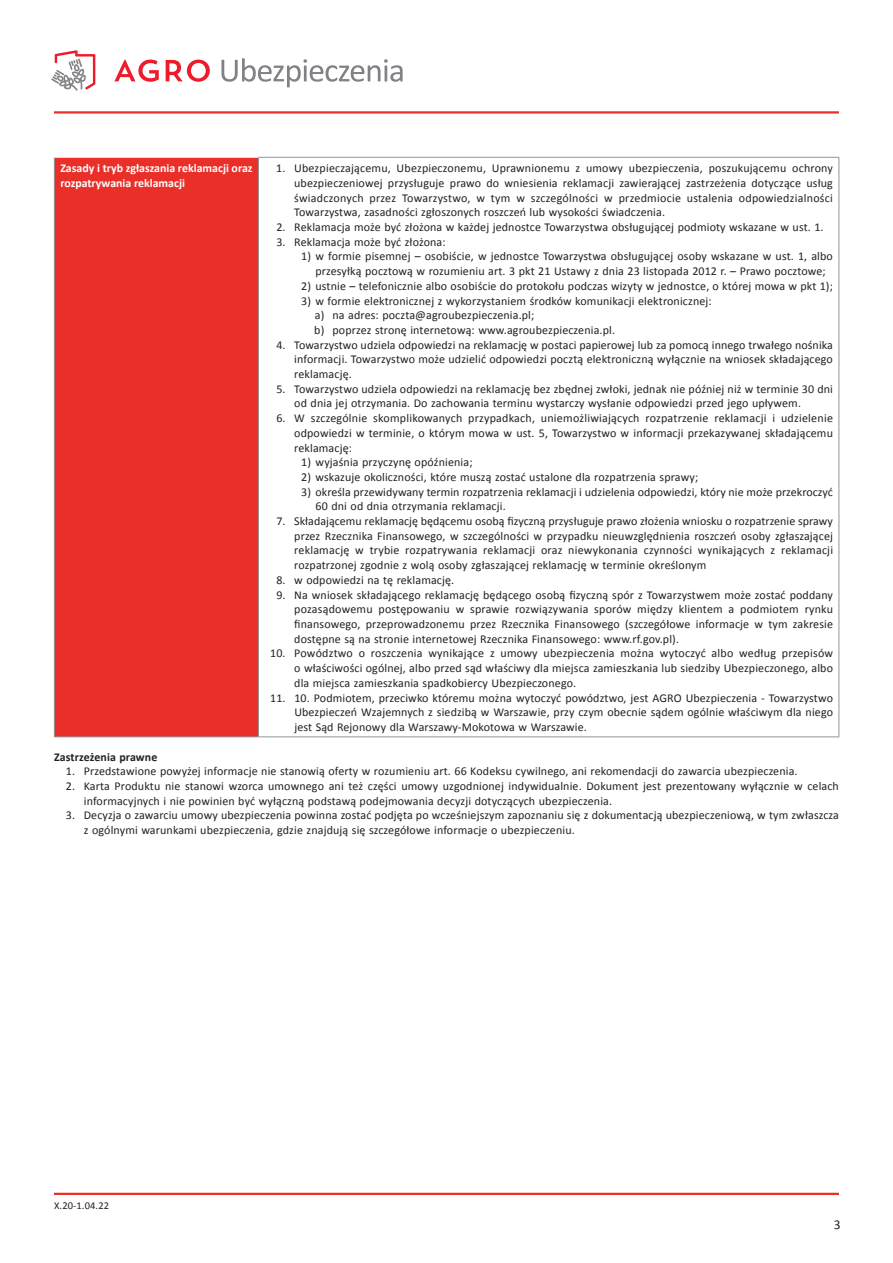
<style>
.page{position:relative;width:893px;height:1263px;background:#fff}
.page>*{position:absolute;margin:0;border:0;box-sizing:border-box;transform-origin:0 0}
.t1{font:13.5px "Calibri";color:#231f20}
.t2{font:12px/14.7px "Calibri";letter-spacing:.01em;color:#231f20;text-align:justify}
.t3{font:700 12px/14.4px "Calibri";color:#fff}
.t4{font:700 12px "Calibri";letter-spacing:.01em;color:#231f20}
.t5{font:10.5px "Calibri";color:#231f20}
</style>
<div class="page">
<hr style="left:54px;top:111px;width:785px;height:3px;background:#ea2f29">
<hr style="left:54px;top:1193px;width:785px;height:2px;background:#ea2f29">
<svg style="left:114px;top:60px;width:45px;height:22px"></svg>
<svg style="left:166px;top:60px;width:44px;height:22px"></svg>
<svg style="left:221px;top:58px;width:182px;height:29px"></svg>
<svg style="left:51px;top:50px;width:44px;height:41px"></svg>
<div style="left:54px;top:157px;width:204px;height:580px;background:#ea2f29"></div>
<hr style="left:54px;top:158px;width:1px;height:578px;background:#939598">
<hr style="left:258px;top:157px;width:581px;height:1px;background:#939598">
<hr style="left:258px;top:158px;width:1px;height:578px;background:#939598">
<hr style="left:838px;top:158px;width:1px;height:578px;background:#939598">
<hr style="left:54px;top:736px;width:204px;height:1px;background:#939598">
<hr style="left:258px;top:736px;width:581px;height:1px;background:#939598">
<hr style="left:54px;top:157px;width:204px;height:1px;background:#fff">
<p class="t3" style="left:60px;top:161px;width:194px">Zasady i tryb zgłaszania reklamacji oraz rozpatrywania reklamacji</p>
<p class="t2" style="left:294px;top:161px;width:540px;text-indent:-18px">1. Ubezpieczającemu, Ubezpieczonemu, Uprawnionemu z umowy ubezpieczenia, poszukującemu ochrony ubezpieczeniowej przysługuje prawo do wniesienia reklamacji zawierającej zastrzeżenia dotyczące usług świadczonych przez Towarzystwo, w tym w szczególności w przedmiocie ustalenia odpowiedzialności Towarzystwa, zasadności zgłoszonych roszczeń lub wysokości świadczenia.</p>
<p class="t2" style="left:276px;top:219px;width:549px">2. Reklamacja może być złożona w każdej jednostce Towarzystwa obsługującej podmioty wskazane w ust. 1.</p>
<p class="t2" style="left:276px;top:234px;width:171px">3. Reklamacja może być złożona:</p>
<p class="t2" style="left:301px;top:249px;width:533px;text-align:center">1) w formie pisemnej – osobiście, w jednostce Towarzystwa obsługującej osoby wskazane w ust. 1, albo przesyłką pocztową w rozumieniu art. 3 pkt 21 Ustawy z dnia 23 listopada 2012 r. – Prawo pocztowe;</p>
<p class="t2" style="left:301px;top:278px;width:533px">2) ustnie – telefonicznie albo osobiście do protokołu podczas wizyty w jednostce, o której mowa w pkt 1);</p>
<p class="t2" style="left:314px;top:293px;width:399px;text-align:left;text-indent:-13px">3) w formie elektronicznej z wykorzystaniem środków komunikacji elektronicznej: a) na adres: poczta@agroubezpieczenia.pl;<br>b) poprzez stronę internetową: www.agroubezpieczenia.pl.</p>
<p class="t2" style="left:294px;top:337px;width:540px;text-indent:-18px">4. Towarzystwo udziela odpowiedzi na reklamację w postaci papierowej lub za pomocą innego trwałego nośnika informacji. Towarzystwo może udzielić odpowiedzi pocztą elektroniczną wyłącznie na wniosek składającego reklamację.</p>
<p class="t2" style="left:294px;top:381px;width:540px;text-indent:-18px">5. Towarzystwo udziela odpowiedzi na reklamację bez zbędnej zwłoki, jednak nie później niż w terminie 30 dni od dnia jej otrzymania. Do zachowania terminu wystarczy wysłanie odpowiedzi przed jego upływem.</p>
<p class="t2" style="left:294px;top:410px;width:540px;text-indent:-18px">6. W szczególnie skomplikowanych przypadkach, uniemożliwiających rozpatrzenie reklamacji i udzielenie odpowiedzi w terminie, o którym mowa w ust. 5, Towarzystwo w informacji przekazywanej składającemu reklamację:</p>
<p class="t2" style="left:301px;top:455px;width:173px">1) wyjaśnia przyczynę opóźnienia;</p>
<p class="t2" style="left:301px;top:469px;width:398px">2) wskazuje okoliczności, które muszą zostać ustalone dla rozpatrzenia sprawy;</p>
<p class="t2" style="left:316px;top:484px;width:519px;text-indent:-14px">3) określa przewidywany termin rozpatrzenia reklamacji i udzielenia odpowiedzi, który nie może przekroczyć<br>60 dni od dnia otrzymania reklamacji.</p>
<p class="t2" style="left:294px;top:513px;width:540px;text-indent:-18px">7. Składającemu reklamację będącemu osobą fizyczną przysługuje prawo złożenia wniosku o rozpatrzenie sprawy przez Rzecznika Finansowego, w szczególności w przypadku nieuwzględnienia roszczeń osoby zgłaszającej reklamację w trybie rozpatrywania reklamacji oraz niewykonania czynności wynikających z reklamacji rozpatrzonej zgodnie z wolą osoby zgłaszającej reklamację w terminie określonym</p>
<p class="t2" style="left:276px;top:572px;width:179px">8. w odpowiedzi na tę reklamację.</p>
<p class="t2" style="left:294px;top:587px;width:540px;text-indent:-18px">9. Na wniosek składającego reklamację będącego osobą fizyczną spór z Towarzystwem może zostać poddany pozasądowemu postępowaniu w sprawie rozwiązywania sporów między klientem a podmiotem rynku finansowego, przeprowadzonemu przez Rzecznika Finansowego (szczegółowe informacje w tym zakresie dostępne są na stronie internetowej Rzecznika Finansowego: www.rf.gov.pl).</p>
<p class="t2" style="left:294px;top:646px;width:540px;text-indent:-24px">10. Powództwo o roszczenia wynikające z umowy ubezpieczenia można wytoczyć albo według przepisów o właściwości ogólnej, albo przed sąd właściwy dla miejsca zamieszkania lub siedziby Ubezpieczonego, albo dla miejsca zamieszkania spadkobiercy Ubezpieczonego.</p>
<p class="t2" style="left:294px;top:690px;width:540px;text-indent:-24px">11. 10. Podmiotem, przeciwko któremu można wytoczyć powództwo, jest AGRO Ubezpieczenia - Towarzystwo Ubezpieczeń Wzajemnych z siedzibą w Warszawie, przy czym obecnie sądem ogólnie właściwym dla niego jest Sąd Rejonowy dla Warszawy-Mokotowa w Warszawie.</p>
<p class="t4" style="left:54px;top:748px;width:105px">Zastrzeżenia prawne</p>
<p class="t2" style="left:66px;top:764px;width:733px">1. Przedstawione powyżej informacje nie stanowią oferty w rozumieniu art. 66 Kodeksu cywilnego, ani rekomendacji do zawarcia ubezpieczenia.</p>
<p class="t2" style="left:84px;top:778px;width:757px;text-indent:-18px">2. Karta Produktu nie stanowi wzorca umownego ani też części umowy uzgodnionej indywidualnie. Dokument jest prezentowany wyłącznie w celach informacyjnych i nie powinien być wyłączną podstawą podejmowania decyzji dotyczących ubezpieczenia.</p>
<p class="t2" style="left:84px;top:808px;width:757px;text-indent:-18px">3. Decyzja o zawarciu umowy ubezpieczenia powinna zostać podjęta po wcześniejszym zapoznaniu się z dokumentacją ubezpieczeniową, w tym zwłaszcza z ogólnymi warunkami ubezpieczenia, gdzie znajdują się szczegółowe informacje o ubezpieczeniu.</p>
<p class="t5" style="left:54px;top:1198px;width:57px">X.20-1.04.22</p>
<p class="t1" style="left:834px;top:1215px;width:8px">3</p>
</div>
